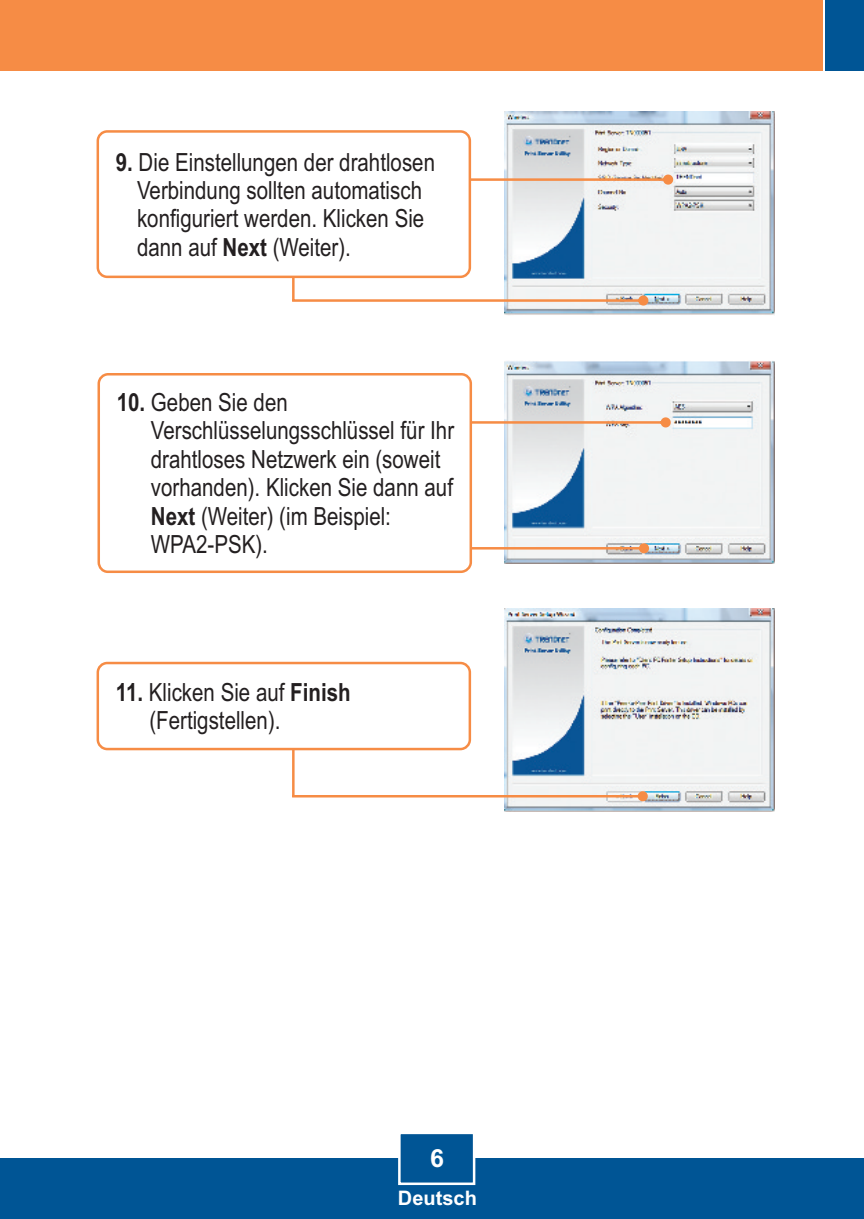
<style>
.page{position:relative;width:864px;height:1219px;background:#fff}
.page>*{position:absolute;margin:0;border:0;box-sizing:border-box;transform-origin:0 0}
.t1{font:25px/28.2px "Arial Narrow";color:#231f20}
.t2{font:700 25px "Arial";color:#fff}
.t3{font:700 20px "Arial";color:#fff}
.s1{font-weight:700}
</style>
<div class="page">
<div style="left:0;top:1158px;width:863px;height:60px;background:#005595"></div>
<div style="left:0;top:0;width:822px;height:71px;background:#f68c45"></div>
<div style="left:825px;top:0;width:38px;height:71px;background:#005595"></div>
<svg style="left:398px;top:1134px;width:78px;height:51px"></svg>
<img style="left:504px;top:608px;width:270px;height:203px">
<img style="left:504px;top:361px;width:270px;height:202px">
<img style="left:504px;top:112px;width:270px;height:203px">
<svg style="left:471px;top:174px;width:202px;height:11px"></svg>
<svg style="left:472px;top:476px;width:177px;height:77px"></svg>
<svg style="left:288px;top:197px;width:360px;height:108px"></svg>
<svg style="left:288px;top:682px;width:359px;height:119px"></svg>
<svg style="left:472px;top:417px;width:198px;height:10px"></svg>
<div style="left:97px;top:373px;width:375px;height:200px;background:#fff;border:3px solid #f68c45;border-radius:9px"></div>
<div style="left:96px;top:130px;width:375px;height:148px;background:#fff;border:3px solid #f68c45;border-radius:9px"></div>
<div style="left:96px;top:661px;width:375px;height:89px;background:#fff;border:3px solid #f68c45;border-radius:9px"></div>
<p class="t1" style="left:137px;top:150px;width:299px;text-indent:-21px"><span class="s1">9.</span> Die Einstellungen der drahtlosen<br>Verbindung sollten automatisch konfiguriert werden. Klicken Sie dann auf <span class="s1">Next</span> (Weiter).</p>
<p class="t1" style="left:151px;top:390px;width:305px;text-indent:-34px"><span class="s1">10.</span> Geben Sie den<br>Verschlüsselungsschlüssel für Ihr drahtloses Netzwerk ein (soweit vorhanden). Klicken Sie dann auf<br><span class="s1">Next</span> (Weiter) (im Beispiel:<br>WPA2-PSK).</p>
<p class="t1" style="left:149px;top:680px;width:203px;text-indent:-34px"><span class="s1">11.</span> Klicken Sie auf <span class="s1">Finish </span>(Fertigstellen).</p>
<p class="t2" style="left:430px;top:1148px;width:15px">6</p>
<p class="t3" style="left:398px;top:1189px;width:80px">Deutsch</p>
</div>
